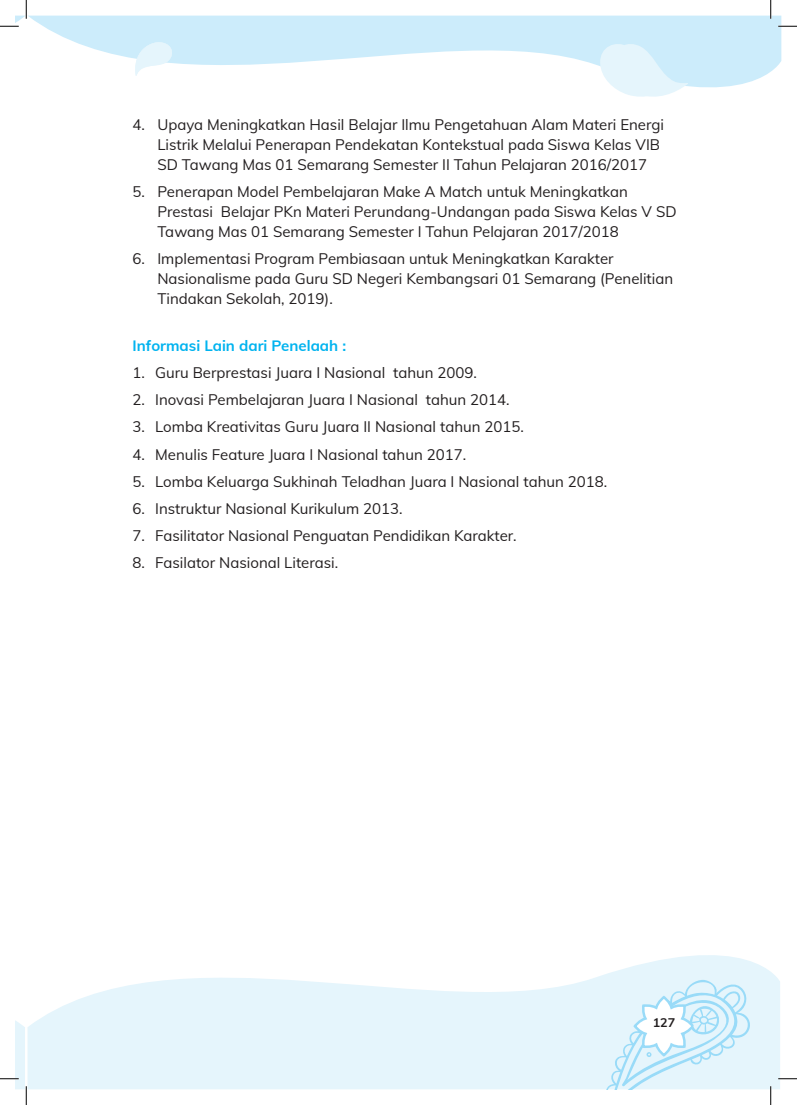
<style>
.page{position:relative;width:797px;height:1105px;background:#fff}
.page>*{position:absolute;margin:0;border:0;box-sizing:border-box;transform-origin:0 0}
.t1{font:15px/20px "Mulish";color:#231f20}
.t2{font:700 15px "Mulish";color:#00b3ef}
.t3{font:700 12.5px "Mulish";color:#231f20}
</style>
<div class="page">
<svg style="left:27px;top:955px;width:753px;height:134px;fill:#e5f5fc"></svg>
<svg style="left:602px;top:976px;width:152px;height:113px;background:#dbf1fb"></svg>
<svg style="left:28px;top:16px;width:753px;height:72px;fill:#ccecfb"></svg>
<svg style="left:134px;top:40px;width:40px;height:36px"></svg>
<svg style="left:600px;top:40px;width:88px;height:57px;background:#dff2fb"></svg>
<svg style="left:778px;top:25px;width:19px;height:2px"></svg>
<svg style="left:778px;top:1078px;width:19px;height:1px"></svg>
<svg style="left:0;top:0;width:27px;height:27px"></svg>
<svg style="left:0;top:1020px;width:27px;height:85px"></svg>
<svg style="left:770px;top:0;width:1px;height:19px"></svg>
<svg style="left:770px;top:1086px;width:1px;height:19px"></svg>
<p class="t1" style="left:157px;top:114px;width:508px;text-indent:-25px">4. Upaya Meningkatkan Hasil Belajar Ilmu Pengetahuan Alam Materi Energi<br>Listrik Melalui Penerapan Pendekatan Kontekstual pada Siswa Kelas VIB<br>SD Tawang Mas 01 Semarang Semester II Tahun Pelajaran 2016/2017</p>
<p class="t1" style="left:157px;top:181px;width:520px;text-indent:-25px">5. Penerapan Model Pembelajaran Make A Match untuk Meningkatkan<br>Prestasi Belajar PKn Materi Perundang-Undangan pada Siswa Kelas V SD<br>Tawang Mas 01 Semarang Semester I Tahun Pelajaran 2017/2018</p>
<p class="t1" style="left:157px;top:248px;width:517px;text-indent:-25px">6. Implementasi Program Pembiasaan untuk Meningkatkan Karakter<br>Nasionalisme pada Guru SD Negeri Kembangsari 01 Semarang (Penelitian<br>Tindakan Sekolah, 2019).</p>
<p class="t2" style="left:133px;top:335px;width:215px">Informasi Lain dari Penelaah :</p>
<p class="t1" style="left:133px;top:362px;width:346px">1. Guru Berprestasi Juara I Nasional tahun 2009.</p>
<p class="t1" style="left:133px;top:389px;width:378px">2. Inovasi Pembelajaran Juara I Nasional tahun 2014.</p>
<p class="t1" style="left:133px;top:416px;width:393px">3. Lomba Kreativitas Guru Juara II Nasional tahun 2015.</p>
<p class="t1" style="left:133px;top:443px;width:335px">4. Menulis Feature Juara I Nasional tahun 2017.</p>
<p class="t1" style="left:133px;top:470px;width:476px">5. Lomba Keluarga Sukhinah Teladhan Juara I Nasional tahun 2018.</p>
<p class="t1" style="left:133px;top:498px;width:271px">6. Instruktur Nasional Kurikulum 2013.</p>
<p class="t1" style="left:133px;top:525px;width:385px">7. Fasilitator Nasional Penguatan Pendidikan Karakter.</p>
<p class="t1" style="left:133px;top:552px;width:207px">8. Fasilator Nasional Literasi.</p>
<p class="t3" style="left:652px;top:1014px;width:24px">127</p>
</div>
